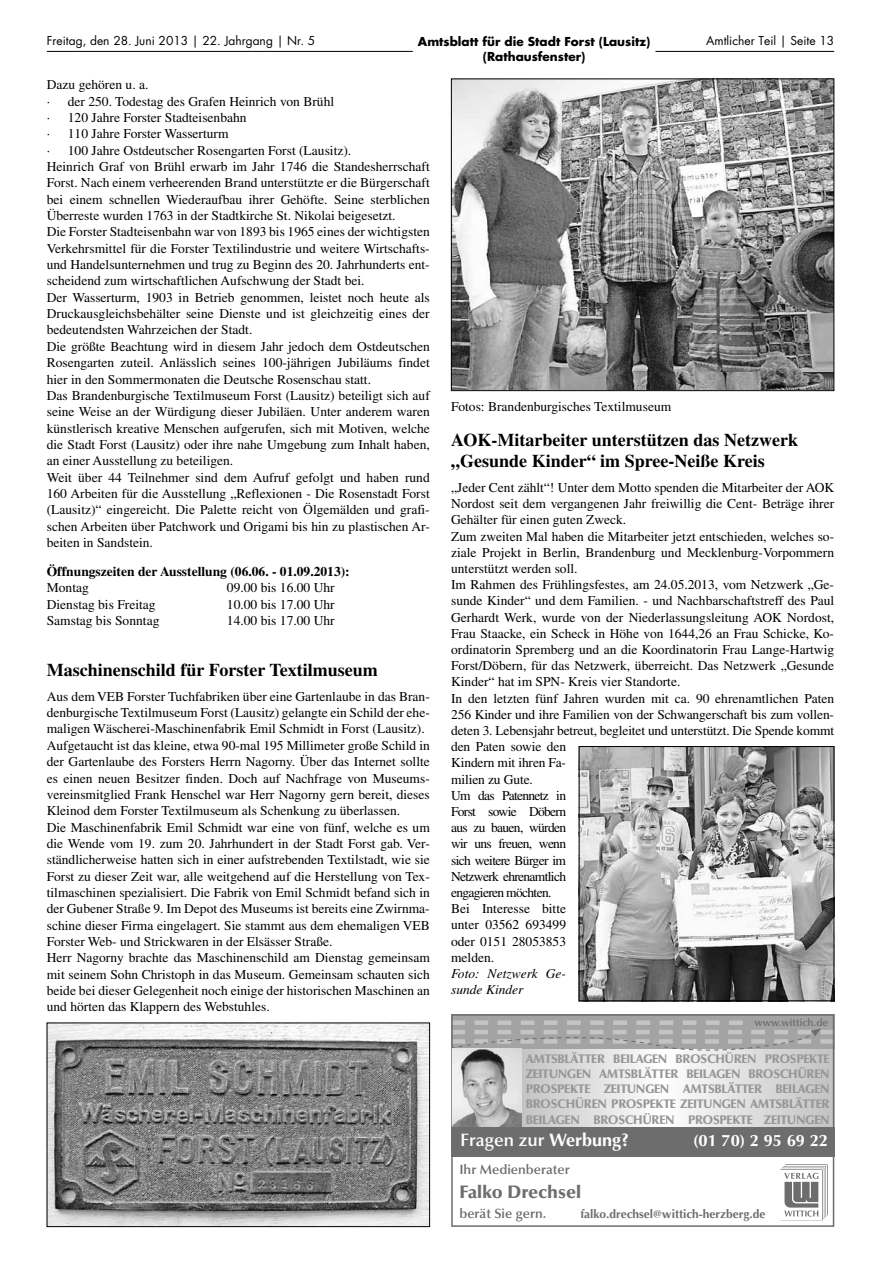
<style>
.page{position:relative;width:881px;height:1263px;background:#fff}
.page>*{position:absolute;margin:0;border:0;box-sizing:border-box;transform-origin:0 0}
.t1{font:700 18px/21.6px "Times LT";color:#000}
.t2{font:600 18px "Optima LT";color:#fff}
.t3{font:900 18px "Optima LT";color:#6d6d6d}
.t4{font:700 16.5px "Optima LT";color:#fff}
.t5{font:13.5px/16.4px "Times LT";color:#000}
.t6{font:700 13.5px "Times LT";color:#000}
.t7{font:600 13.5px "Optima LT";color:#6d6d6d}
.t8{font:italic 13.5px/16.2px "Times LT";color:#000}
.t9{font:900 12.45px/15.1px "Optima LT";letter-spacing:-.03em;color:#969696;text-align:justify}
.t10{font:12px "Futura LT";color:#000}
.t11{font:700 12px "Futura LT";color:#000}
.t12{font:700 12px "Optima LT";color:#6d6d6d}
.t13{font:600 10.5px "Optima LT";color:#6d6d6d}
.s1{font-weight:700}
</style>
<div class="page">
<hr style="left:655px;top:51px;width:178px;height:1px;background:#000">
<hr style="left:47px;top:51px;width:365px;height:1px;background:#000">
<img style="left:49px;top:1025px;width:378px;height:200px">
<div style="left:47px;top:1023px;width:382px;height:204px;border:1px solid #000"></div>
<img style="left:453px;top:81px;width:378px;height:308px">
<div style="left:451px;top:79px;width:382px;height:312px;border:1px solid #000"></div>
<svg style="left:521px;top:1053px;width:309px;height:74px"></svg>
<div style="left:451px;top:1014px;width:383px;height:34px;background:#a3a3a3"></div>
<svg style="left:780px;top:1164px;width:47px;height:56px"></svg>
<div style="left:451px;top:1127px;width:383px;height:30px;background:#6d6d6d"></div>
<div style="left:451px;top:1014px;width:382px;height:213px;border:2px solid #6d6d6d"></div>
<svg style="left:451px;top:1020px;width:382px;height:33px"></svg>
<img style="left:452px;top:1048px;width:69px;height:79px">
<img style="left:580px;top:748px;width:251px;height:251px">
<div style="left:578px;top:746px;width:255px;height:255px;border:1px solid #000"></div>
<p class="t10" style="left:47px;top:33px;width:270px">Freitag, den 28. Juni 2013 | 22. Jahrgang | Nr. 5</p>
<p class="t11" style="left:418px;top:34px;width:234px">Amtsblatt für die Stadt Forst (Lausitz)</p>
<p class="t10" style="left:705px;top:33px;width:129px">Amtlicher Teil | Seite 13</p>
<p class="t11" style="left:482px;top:48px;width:104px">(Rathausfenster)</p>
<p class="t5" style="left:47px;top:76px;width:384px">Dazu gehören u. a.<br>· der 250. Todestag des Grafen Heinrich von Brühl<br>· 120 Jahre Forster Stadteisenbahn<br>· 110 Jahre Forster Wasserturm<br>· 100 Jahre Ostdeutscher Rosengarten Forst (Lausitz).<br>Heinrich Graf von Brühl erwarb im Jahr 1746 die Standesherrschaft Forst. Nach einem verheerenden Brand unterstützte er die Bürgerschaft bei einem schnellen Wiederaufbau ihrer Gehöfte. Seine sterblichen Überreste wurden 1763 in der Stadtkirche St. Nikolai beigesetzt.<br>Die Forster Stadteisenbahn war von 1893 bis 1965 eines der wichtigsten Verkehrsmittel für die Forster Textilindustrie und weitere Wirtschafts&shy;und Handelsunternehmen und trug zu Beginn des 20. Jahrhunderts ent&shy;scheidend zum wirtschaftlichen Aufschwung der Stadt bei.<br>Der Wasserturm, 1903 in Betrieb genommen, leistet noch heute als Druckausgleichsbehälter seine Dienste und ist gleichzeitig eines der bedeutendsten Wahrzeichen der Stadt.<br>Die größte Beachtung wird in diesem Jahr jedoch dem Ostdeutschen Rosengarten zuteil. Anlässlich seines 100-jährigen Jubiläums findet hier in den Sommermonaten die Deutsche Rosenschau statt.<br>Das Brandenburgische Textilmuseum Forst (Lausitz) beteiligt sich auf seine Weise an der Würdigung dieser Jubiläen. Unter anderem waren künstlerisch kreative Menschen aufgerufen, sich mit Motiven, welche die Stadt Forst (Lausitz) oder ihre nahe Umgebung zum Inhalt haben, an einer Ausstellung zu beteiligen.<br>Weit über 44 Teilnehmer sind dem Aufruf gefolgt und haben rund 160 Arbeiten für die Ausstellung „Reflexionen - Die Rosenstadt Forst (Lausitz)“ eingereicht. Die Palette reicht von Ölgemälden und grafi&shy;schen Arbeiten über Patchwork und Origami bis hin zu plastischen Ar&shy;beiten in Sandstein.</p>
<p class="t6" style="left:47px;top:564px;width:304px">Öffnungszeiten der Ausstellung (06.06. - 01.09.2013):</p>
<p class="t5" style="left:47px;top:580px;width:43px">Montag</p>
<p class="t5" style="left:227px;top:580px;width:109px">09.00 bis 16.00 Uhr</p>
<p class="t5" style="left:47px;top:596px;width:110px">Dienstag bis Freitag</p>
<p class="t5" style="left:227px;top:596px;width:109px">10.00 bis 17.00 Uhr</p>
<p class="t5" style="left:47px;top:612px;width:114px">Samstag bis Sonntag</p>
<p class="t5" style="left:227px;top:612px;width:109px">14.00 bis 17.00 Uhr</p>
<h1 class="t1" style="left:47px;top:659px;width:332px">Maschinenschild für Forster Textilmuseum</h1>
<p class="t5" style="left:47px;top:688px;width:384px">Aus dem VEB Forster Tuchfabriken über eine Gartenlaube in das Bran&shy;denburgische Textilmuseum Forst (Lausitz) gelangte ein Schild der ehe&shy;maligen Wäscherei-Maschinenfabrik Emil Schmidt in Forst (Lausitz).<br>Aufgetaucht ist das kleine, etwa 90-mal 195 Millimeter große Schild in der Gartenlaube des Forsters Herrn Nagorny. Über das Internet sollte es einen neuen Besitzer finden. Doch auf Nachfrage von Museums&shy;vereinsmitglied Frank Henschel war Herr Nagorny gern bereit, dieses Kleinod dem Forster Textilmuseum als Schenkung zu überlassen.<br>Die Maschinenfabrik Emil Schmidt war eine von fünf, welche es um die Wende vom 19. zum 20. Jahrhundert in der Stadt Forst gab. Ver&shy;ständlicherweise hatten sich in einer aufstrebenden Textilstadt, wie sie Forst zu dieser Zeit war, alle weitgehend auf die Herstellung von Tex&shy;tilmaschinen spezialisiert. Die Fabrik von Emil Schmidt befand sich in der Gubener Straße 9. Im Depot des Museums ist bereits eine Zwirnma&shy;schine dieser Firma eingelagert. Sie stammt aus dem ehemaligen VEB Forster Web- und Strickwaren in der Elsässer Straße.<br>Herr Nagorny brachte das Maschinenschild am Dienstag gemeinsam mit seinem Sohn Christoph in das Museum. Gemeinsam schauten sich beide bei dieser Gelegenheit noch einige der historischen Maschinen an und hörten das Klappern des Webstuhles.</p>
<p class="t5" style="left:451px;top:398px;width:221px">Fotos: Brandenburgisches Textilmuseum</p>
<h1 class="t1" style="left:451px;top:428px;width:348px">AOK-Mitarbeiter unterstützen das Netzwerk „Gesunde Kinder“ im Spree-Neiße Kreis</h1>
<p class="t5" style="left:451px;top:479px;width:384px">„Jeder Cent zählt“! Unter dem Motto spenden die Mitarbeiter der AOK Nordost seit dem vergangenen Jahr freiwillig die Cent- Beträge ihrer Gehälter für einen guten Zweck.<br>Zum zweiten Mal haben die Mitarbeiter jetzt entschieden, welches so&shy;ziale Projekt in Berlin, Brandenburg und Mecklenburg-Vorpommern unterstützt werden soll.<br>Im Rahmen des Frühlingsfestes, am 24.05.2013, vom Netzwerk „Ge&shy;sunde Kinder“ und dem Familien. - und Nachbarschaftstreff des Paul Gerhardt Werk, wurde von der Niederlassungsleitung AOK Nordost, Frau Staacke, ein Scheck in Höhe von 1644,26 an Frau Schicke, Ko&shy;ordinatorin Spremberg und an die Koordinatorin Frau Lange-Hartwig Forst/Döbern, für das Netzwerk, überreicht. Das Netzwerk „Gesunde Kinder“ hat im SPN- Kreis vier Standorte.<br>In den letzten fünf Jahren wurden mit ca. 90 ehrenamtlichen Paten 256 Kinder und ihre Familien von der Schwangerschaft bis zum vollen&shy;deten 3. Lebensjahr betreut, begleitet und unterstützt. Die Spende kommt den Paten sowie den<br>Kindern mit ihren Fa-<br>milien zu Gute.<br>Um das Patennetz in<br>Forst sowie Döbern<br>aus zu bauen, würden<br>wir uns freuen, wenn<br>sich weitere Bürger im<br>Netzwerk ehrenamtlich<br>engagieren möchten.<br>Bei Interesse bitte<br>unter 03562 693499<br>oder 0151 28053853<br>melden.</p>
<p class="t8" style="left:451px;top:965px;width:116px">Foto: Netzwerk Ge&shy;sunde Kinder</p>
<p class="t13" style="left:754px;top:1016px;width:75px">www.wittich.de</p>
<p class="t9" style="left:525px;top:1051px;width:305px">AMTSBLÄTTER BEILAGEN BROSCHÜREN PROSPEKTE ZEITUNGEN AMTSBLÄTTER BEILAGEN BROSCHÜREN PROSPEKTE ZEITUNGEN AMTSBLÄTTER BEILAGEN BROSCHÜREN PROSPEKTE ZEITUNGEN AMTSBLÄTTER BEILAGEN BROSCHÜREN PROSPEKTE ZEITUNGEN</p>
<h1 class="t2" style="left:460px;top:1129px;width:170px">Fragen zur <span class="s1">Werbung?</span></h1>
<p class="t4" style="left:692px;top:1130px;width:136px">(01 70) 2 95 69 22</p>
<p class="t7" style="left:459px;top:1161px;width:112px">Ihr Medienberater</p>
<h1 class="t3" style="left:459px;top:1181px;width:123px">Falko Drechsel</h1>
<p class="t7" style="left:459px;top:1206px;width:89px">berät Sie gern.</p>
<p class="t12" style="left:580px;top:1207px;width:187px">falko.drechsel@wittich-herzberg.de</p>
</div>
